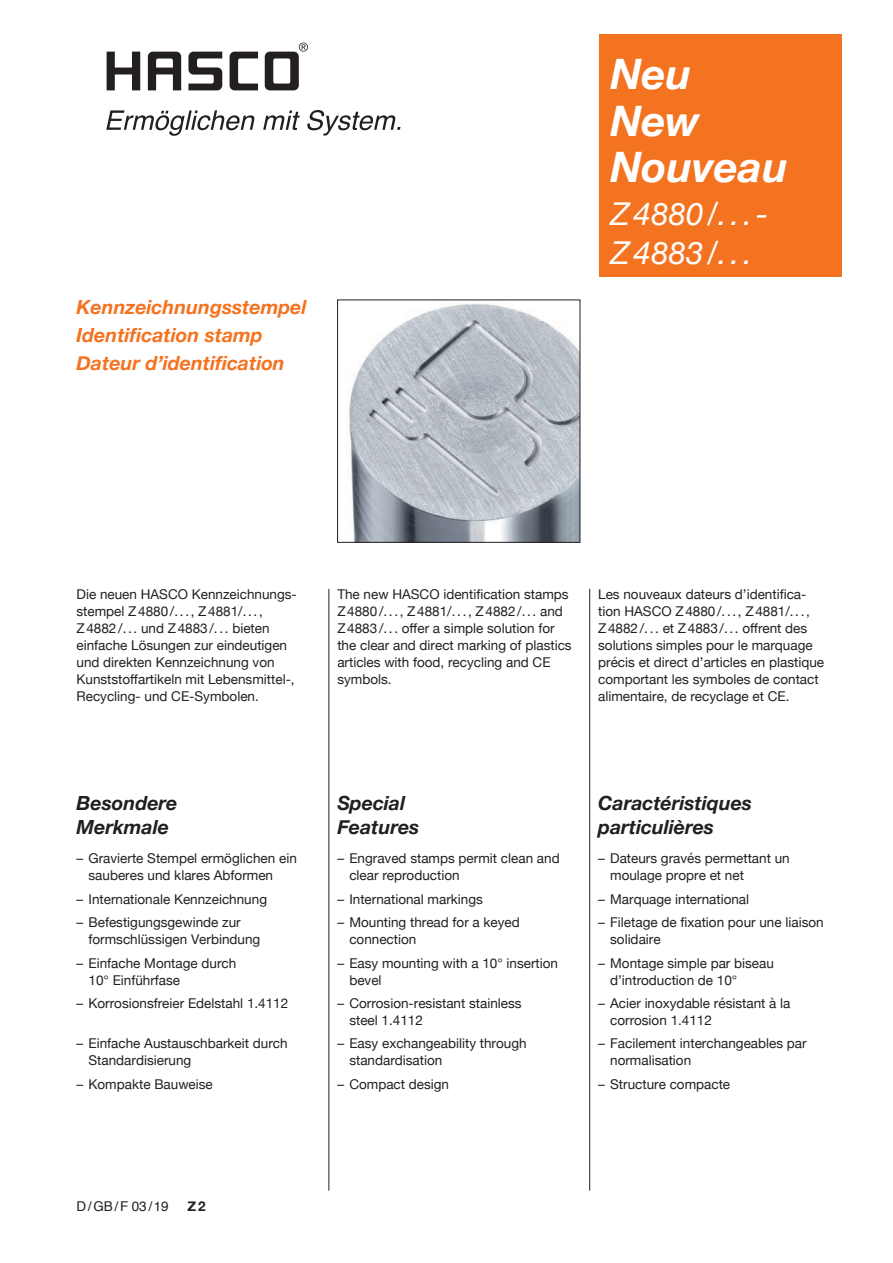
<style>
.page{position:relative;width:893px;height:1263px;background:#fff}
.page>*{position:absolute;margin:0;border:0;box-sizing:border-box;transform-origin:0 0}
.t1{font:italic 700 42px/46.5px "Helvetica Neue";color:#fff}
.t2{font:italic 31.5px/39px "Helvetica Neue";color:#fff}
.Zwischenüberschrift{font:italic 700 19.5px "Helvetica Neue";color:#f47321}
.Zwischenüberschrift-2{font:italic 700 19.5px/24px "Helvetica Neue";color:#231f20}
.Bodytext_9_pt{font:italic 700 19.5px/24px "Helvetica Neue";color:#231f20}
.Besondere_Merkmale{font:13.5px/17px "Helvetica Neue";color:#231f20}
.Bodytext_9_pt-2{font:13.5px/17px "Helvetica Neue";color:#231f20}
.t3{font:13.5px "Helvetica";color:#231f20}
.t4{font:700 13.5px "Helvetica Neue";color:#231f20}
</style>
<div class="page">
<svg style="left:107px;top:52px;width:33px;height:38px"></svg>
<svg style="left:230px;top:52px;width:28px;height:38px"></svg>
<svg style="left:265px;top:43px;width:43px;height:47px"></svg>
<svg style="left:188px;top:52px;width:34px;height:38px"></svg>
<svg style="left:148px;top:52px;width:33px;height:38px"></svg>
<svg style="left:106px;top:110px;width:148px;height:26px"></svg>
<svg style="left:263px;top:110px;width:37px;height:20px"></svg>
<svg style="left:307px;top:110px;width:93px;height:26px"></svg>
<hr style="left:329px;top:589px;width:1px;height:602px;background:#231f20">
<hr style="left:589px;top:589px;width:1px;height:602px;background:#231f20">
<img style="left:349px;top:303px;width:229px;height:237px">
<div style="left:337px;top:300px;width:243px;height:242px;border:1px solid #231f20"></div>
<div style="left:599px;top:34px;width:242px;height:243px;background:#f47321"></div>
<p class="Zwischenüberschrift" style="left:77px;top:291px;width:232px">Kennzeichnungsstempel</p>
<p class="Zwischenüberschrift" style="left:77px;top:320px;width:188px">Identification stamp</p>
<p class="Zwischenüberschrift" style="left:77px;top:348px;width:210px">Dateur d’identification</p>
<p class="t1" style="left:610px;top:52px;width:179px">Neu<br>New<br>Nouveau</p>
<p class="t2" style="left:610px;top:196px;width:160px">Z4880/...-<br>Z4883/...</p>
<p class="Bodytext_9_pt-2" style="left:77px;top:586px;width:222px">Die neuen HASCO Kennzeichnungs&shy;stempel Z4880/..., Z4881/..., Z4882/... und Z4883/... bieten einfache Lösungen zur eindeutigen und direkten Kennzeichnung von Kunststoffartikeln mit Lebensmittel-, Recycling- und CE-Symbolen.</p>
<p class="Zwischenüberschrift-2" style="left:77px;top:791px;width:102px">Besondere<br>Merkmale</p>
<p class="Besondere_Merkmale" style="left:89px;top:851px;width:210px;text-indent:-12px">– Gravierte Stempel ermöglichen ein sauberes und klares Abformen</p>
<p class="Besondere_Merkmale" style="left:77px;top:891px;width:192px">– Internationale Kennzeichnung</p>
<p class="Besondere_Merkmale" style="left:89px;top:915px;width:173px;text-indent:-12px">– Befestigungsgewinde zur formschlüssigen Verbindung</p>
<p class="Besondere_Merkmale" style="left:89px;top:955px;width:149px;text-indent:-12px">– Einfache Montage durch<br>10° Einführfase</p>
<p class="Besondere_Merkmale" style="left:77px;top:995px;width:213px">– Korrosionsfreier Edelstahl 1.4112</p>
<p class="Besondere_Merkmale" style="left:89px;top:1036px;width:201px;text-indent:-12px">– Einfache Austauschbarkeit durch<br>Standardisierung</p>
<p class="Besondere_Merkmale" style="left:77px;top:1076px;width:138px">– Kompakte Bauweise</p>
<p class="Bodytext_9_pt-2" style="left:337px;top:586px;width:236px">The new HASCO identification stamps Z4880/..., Z4881/..., Z4882/... and Z4883/... offer a simple solution for the clear and direct marking of plastics articles with food, recycling and CE symbols.</p>
<p class="Bodytext_9_pt-2" style="left:598px;top:586px;width:228px">Les nouveaux dateurs d’identifica&shy;tion HASCO Z4880/..., Z4881/..., Z4882/... et Z4883/... offrent des solutions simples pour le marquage précis et direct d’articles en plastique comportant les symboles de contact alimentaire, de recyclage et CE.</p>
<p class="Bodytext_9_pt" style="left:337px;top:791px;width:83px">Special<br>Features</p>
<p class="Besondere_Merkmale" style="left:349px;top:851px;width:212px;text-indent:-12px">– Engraved stamps permit clean and clear reproduction</p>
<p class="Besondere_Merkmale" style="left:337px;top:891px;width:147px">– International markings</p>
<p class="Besondere_Merkmale" style="left:349px;top:915px;width:172px;text-indent:-12px">– Mounting thread for a keyed connection</p>
<p class="Besondere_Merkmale" style="left:349px;top:955px;width:210px;text-indent:-12px">– Easy mounting with a 10° insertion bevel</p>
<p class="Besondere_Merkmale" style="left:349px;top:995px;width:174px;text-indent:-12px">– Corrosion-resistant stainless steel 1.4112</p>
<p class="Besondere_Merkmale" style="left:349px;top:1036px;width:179px;text-indent:-12px">– Easy exchangeability through standardisation</p>
<p class="Besondere_Merkmale" style="left:337px;top:1076px;width:113px">– Compact design</p>
<p class="Zwischenüberschrift-2" style="left:598px;top:791px;width:155px">Caractéristiques particulières</p>
<p class="Besondere_Merkmale" style="left:610px;top:851px;width:181px;text-indent:-12px">– Dateurs gravés permettant un moulage propre et net</p>
<p class="Besondere_Merkmale" style="left:598px;top:891px;width:153px">– Marquage international</p>
<p class="Besondere_Merkmale" style="left:610px;top:915px;width:215px;text-indent:-12px">– Filetage de fixation pour une liaison solidaire</p>
<p class="Besondere_Merkmale" style="left:610px;top:955px;width:165px;text-indent:-12px">– Montage simple par biseau d’introduction de 10°</p>
<p class="Besondere_Merkmale" style="left:610px;top:995px;width:182px;text-indent:-12px">– Acier inoxydable résistant à la corrosion 1.4112</p>
<p class="Besondere_Merkmale" style="left:610px;top:1036px;width:198px;text-indent:-12px">– Facilement interchangeables par normalisation</p>
<p class="Besondere_Merkmale" style="left:598px;top:1076px;width:134px">– Structure compacte</p>
<p class="t3" style="left:77px;top:1195px;width:94px">D/GB/F 03/19</p>
<p class="t4" style="left:188px;top:1195px;width:19px">Z2</p>
</div>
